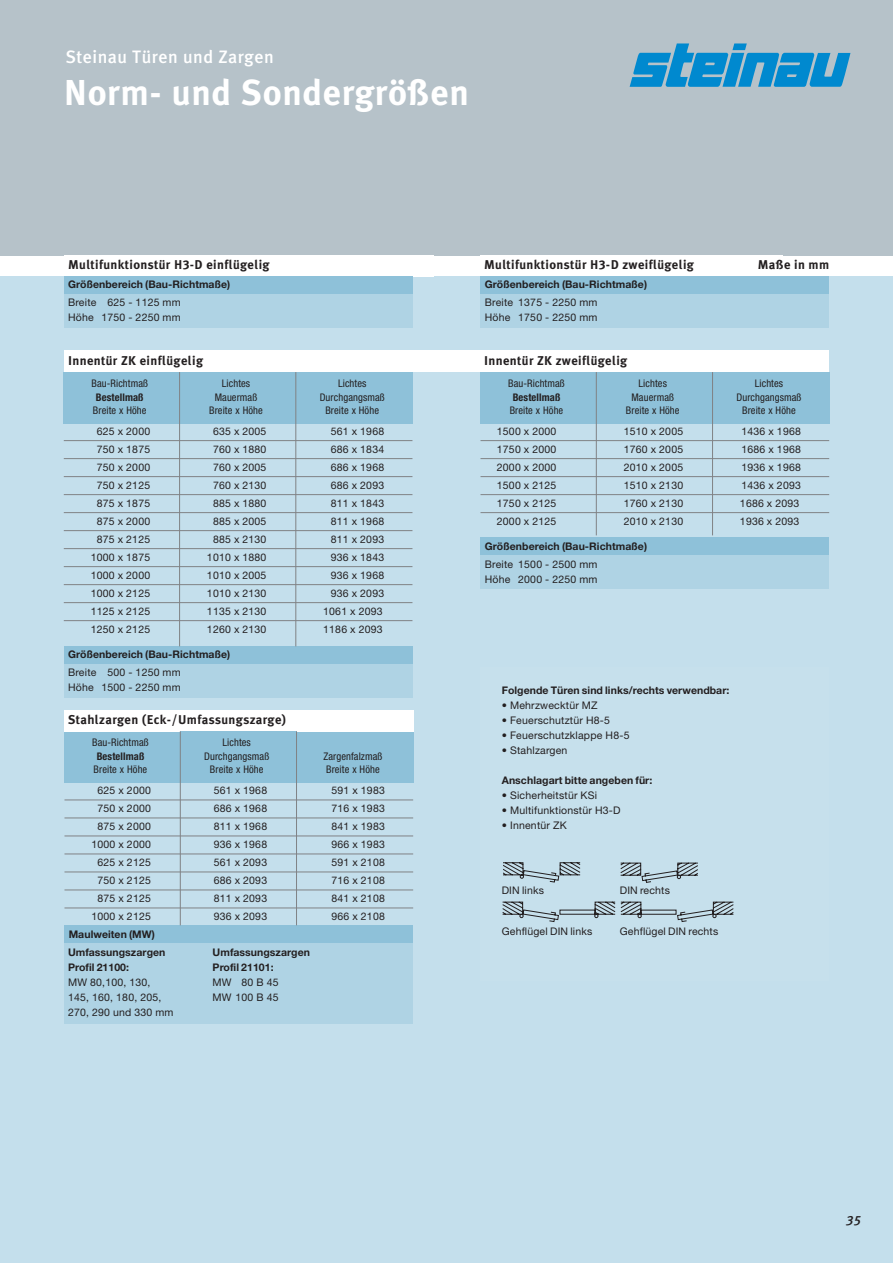
<style>
.page{position:relative;width:893px;height:1263px;background:#fff}
.page>*{position:absolute;margin:0;border:0;box-sizing:border-box;transform-origin:0 0}
.t1{font:700 36px "Meta Plus";letter-spacing:.015em;color:#fff}
.t2{font:500 18px "Meta Plus";letter-spacing:.025em;color:#fff}
.t3{font:italic 13.5px "Meta Plus Medium Caps";color:#231f20}
.t4{font:700 12.75px "Meta Plus";letter-spacing:.03em;color:#231f20}
.t5{font:10.5px/18px "Hoermann Helvetica Neue Rm";letter-spacing:.02em;color:#231f20}
.t6{font:700 10.5px/15px "Hoermann Helvetica Neue";letter-spacing:.005em;color:#231f20}
.t7{font:condensed 10.5px/13.5px "Hoermann Helvetica Neue";letter-spacing:.01em;color:#231f20;text-align:center}
.t8{font:700 condensed 10.5px "Hoermann Helvetica Neue";letter-spacing:.01em;color:#231f20}
.s1{font-family:"Meta Plus Bold Caps";font-weight:400}
</style>
<div class="page">
<div style="left:0;top:276px;width:893px;height:987px;background:#c4dfec"></div>
<div style="left:0;top:0;width:893px;height:255px;background:#b6c2c9"></div>
<svg style="left:630px;top:43px;width:220px;height:44px"></svg>
<svg style="left:502px;top:901px;width:113px;height:21px"></svg>
<svg style="left:621px;top:901px;width:113px;height:21px"></svg>
<svg style="left:503px;top:862px;width:77px;height:21px"></svg>
<svg style="left:620px;top:862px;width:77px;height:21px"></svg>
<div style="left:64px;top:293px;width:348px;height:34px;background:#afd3e4"></div>
<div style="left:64px;top:276px;width:348px;height:17px;background:#8ec1d9"></div>
<div style="left:480px;top:293px;width:349px;height:34px;background:#afd3e4"></div>
<div style="left:480px;top:276px;width:349px;height:17px;background:#8ec1d9"></div>
<hr style="left:64px;top:440px;width:348px;height:1px;background:#808285">
<hr style="left:64px;top:458px;width:348px;height:1px;background:#808285">
<hr style="left:64px;top:476px;width:348px;height:1px;background:#808285">
<hr style="left:64px;top:494px;width:348px;height:1px;background:#808285">
<hr style="left:64px;top:512px;width:348px;height:1px;background:#808285">
<hr style="left:64px;top:530px;width:348px;height:1px;background:#808285">
<hr style="left:64px;top:548px;width:348px;height:1px;background:#808285">
<hr style="left:64px;top:566px;width:348px;height:1px;background:#808285">
<hr style="left:64px;top:584px;width:348px;height:1px;background:#808285">
<hr style="left:64px;top:602px;width:348px;height:1px;background:#808285">
<hr style="left:64px;top:620px;width:348px;height:1px;background:#808285">
<div style="left:296px;top:372px;width:116px;height:51px;background:#8ec1d9"></div>
<div style="left:64px;top:663px;width:348px;height:34px;background:#afd3e4"></div>
<div style="left:64px;top:372px;width:116px;height:51px;background:#8ec1d9"></div>
<div style="left:64px;top:351px;width:416px;height:21px;background:#fff"></div>
<div style="left:180px;top:372px;width:116px;height:51px;background:#8ec1d9"></div>
<div style="left:64px;top:646px;width:348px;height:17px;background:#8ec1d9"></div>
<hr style="left:179px;top:372px;width:1px;height:274px;background:#808285">
<hr style="left:295px;top:372px;width:1px;height:274px;background:#808285">
<hr style="left:480px;top:440px;width:349px;height:1px;background:#808285">
<hr style="left:480px;top:458px;width:349px;height:1px;background:#808285">
<hr style="left:480px;top:476px;width:349px;height:1px;background:#808285">
<hr style="left:480px;top:494px;width:349px;height:1px;background:#808285">
<hr style="left:480px;top:512px;width:349px;height:1px;background:#808285">
<div style="left:713px;top:372px;width:116px;height:51px;background:#8ec1d9"></div>
<div style="left:480px;top:555px;width:349px;height:34px;background:#afd3e4"></div>
<div style="left:480px;top:372px;width:117px;height:51px;background:#8ec1d9"></div>
<div style="left:480px;top:351px;width:348px;height:21px;background:#fff"></div>
<div style="left:597px;top:372px;width:116px;height:51px;background:#8ec1d9"></div>
<div style="left:480px;top:538px;width:349px;height:17px;background:#8ec1d9"></div>
<hr style="left:596px;top:372px;width:1px;height:163px;background:#808285">
<hr style="left:712px;top:372px;width:1px;height:163px;background:#808285">
<hr style="left:64px;top:799px;width:349px;height:1px;background:#808285">
<hr style="left:64px;top:817px;width:349px;height:1px;background:#808285">
<hr style="left:64px;top:835px;width:349px;height:1px;background:#808285">
<hr style="left:64px;top:853px;width:349px;height:1px;background:#808285">
<hr style="left:64px;top:871px;width:349px;height:1px;background:#808285">
<hr style="left:64px;top:889px;width:349px;height:1px;background:#808285">
<hr style="left:64px;top:907px;width:349px;height:1px;background:#808285">
<div style="left:297px;top:731px;width:116px;height:51px;background:#8ec1d9"></div>
<div style="left:64px;top:943px;width:349px;height:81px;background:#afd3e4"></div>
<div style="left:64px;top:731px;width:117px;height:51px;background:#8ec1d9"></div>
<div style="left:64px;top:710px;width:349px;height:21px;background:#fff"></div>
<div style="left:181px;top:731px;width:116px;height:51px;background:#8ec1d9"></div>
<div style="left:64px;top:926px;width:349px;height:17px;background:#8ec1d9"></div>
<hr style="left:180px;top:731px;width:1px;height:194px;background:#808285">
<hr style="left:296px;top:731px;width:1px;height:194px;background:#808285">
<h2 class="t2" style="left:66px;top:46px;width:209px">Steinau Türen und Zargen</h2>
<h1 class="t1" style="left:64px;top:72px;width:407px">Norm- und Sondergrößen</h1>
<p class="t4" style="left:68px;top:257px;width:203px">Multifunktionstür H<span class="s1">3</span>-D einflügelig</p>
<p class="t6" style="left:68px;top:276px;width:164px">Größenbereich (Bau-Richtmaße)</p>
<p class="t5" style="left:68px;top:294px;width:114px;line-height:15px">Breite 625 - 1125 mm<br>Höhe 1750 - 2250 mm</p>
<p class="t4" style="left:68px;top:353px;width:136px">Innentür ZK einflügelig</p>
<p class="t7" style="left:91px;top:376px;width:58px">Bau-Richtmaß</p>
<p class="t8" style="left:96px;top:390px;width:49px">Bestellmaß</p>
<p class="t7" style="left:93px;top:403px;width:55px">Breite x Höhe</p>
<p class="t7" style="left:209px;top:376px;width:55px">Lichtes<br>Mauermaß<br>Breite x Höhe</p>
<p class="t5" style="left:207px;top:421px;width:61px;text-align:center">635 x 2005<br>760 x 1880<br>760 x 2005<br>760 x 2130<br>885 x 1880<br>885 x 2005<br>885 x 2130<br>1010 x 1880<br>1010 x 2005<br>1010 x 2130<br>1135 x 2130<br>1260 x 2130</p>
<p class="t6" style="left:68px;top:646px;width:164px">Größenbereich (Bau-Richtmaße)</p>
<p class="t5" style="left:91px;top:421px;width:61px;text-align:center">625 x 2000<br>750 x 1875<br>750 x 2000<br>750 x 2125<br>875 x 1875<br>875 x 2000<br>875 x 2125<br>1000 x 1875<br>1000 x 2000<br>1000 x 2125<br>1125 x 2125<br>1250 x 2125</p>
<p class="t5" style="left:68px;top:664px;width:114px;line-height:15px">Breite 500 - 1250 mm<br>Höhe 1500 - 2250 mm</p>
<p class="t4" style="left:68px;top:712px;width:220px">Stahlzargen (Eck-/Umfassungszarge)</p>
<p class="t7" style="left:92px;top:735px;width:58px">Bau-Richtmaß</p>
<p class="t8" style="left:97px;top:749px;width:49px">Bestellmaß</p>
<p class="t7" style="left:94px;top:762px;width:55px">Breite x Höhe</p>
<p class="t5" style="left:91px;top:781px;width:61px;text-align:center">625 x 2000<br>750 x 2000<br>875 x 2000<br>1000 x 2000<br>625 x 2125<br>750 x 2125<br>875 x 2125<br>1000 x 2125</p>
<p class="t6" style="left:69px;top:926px;width:88px">Maulweiten (MW)</p>
<p class="t6" style="left:68px;top:944px;width:99px">Umfassungszargen<br>Profil 21100:</p>
<p class="t5" style="left:68px;top:974px;width:107px;line-height:15px">MW 80,100, 130,<br>145, 160, 180, 205,<br>270, 290 und 330 mm</p>
<p class="t7" style="left:204px;top:735px;width:67px">Lichtes<br>Durchgangsmaß<br>Breite x Höhe</p>
<p class="t5" style="left:214px;top:781px;width:55px;text-align:justify">561 x 1968<br>686 x 1968<br>811 x 1968<br>936 x 1968<br>561 x 2093<br>686 x 2093<br>811 x 2093<br>936 x 2093</p>
<p class="t6" style="left:213px;top:944px;width:99px">Umfassungszargen<br>Profil 21101:</p>
<p class="t5" style="left:213px;top:974px;width:67px;line-height:15px">MW 80 B 45<br>MW 100 B 45</p>
<p class="t7" style="left:320px;top:376px;width:67px">Lichtes<br>Durchgangsmaß<br>Breite x Höhe</p>
<p class="t5" style="left:323px;top:421px;width:62px;text-align:right">561 x 1968<br>686 x 1834<br>686 x 1968<br>686 x 2093<br>811 x 1843<br>811 x 1968<br>811 x 2093<br>936 x 1843<br>936 x 1968<br>936 x 2093<br>1061 x 2093<br>1186 x 2093</p>
<p class="t7" style="left:323px;top:749px;width:60px;text-align:left">Zargenfalzmaß<br>Breite x Höhe</p>
<p class="t5" style="left:331px;top:781px;width:55px;text-align:justify">591 x 1983<br>716 x 1983<br>841 x 1983<br>966 x 1983<br>591 x 2108<br>716 x 2108<br>841 x 2108<br>966 x 2108</p>
<p class="t4" style="left:484px;top:257px;width:211px">Multifunktionstür H<span class="s1">3</span>-D zweiflügelig</p>
<p class="t6" style="left:485px;top:276px;width:164px">Größenbereich (Bau-Richtmaße)</p>
<p class="t5" style="left:485px;top:294px;width:114px;line-height:15px">Breite 1375 - 2250 mm<br>Höhe 1750 - 2250 mm</p>
<p class="t4" style="left:484px;top:353px;width:145px">Innentür ZK zweiflügelig</p>
<p class="t7" style="left:508px;top:376px;width:58px">Bau-Richtmaß</p>
<p class="t8" style="left:513px;top:390px;width:49px">Bestellmaß</p>
<p class="t7" style="left:510px;top:403px;width:55px">Breite x Höhe</p>
<p class="t7" style="left:626px;top:376px;width:55px">Lichtes<br>Mauermaß<br>Breite x Höhe</p>
<p class="t5" style="left:624px;top:421px;width:61px;text-align:justify">1510 x 2005<br>1760 x 2005<br>2010 x 2005<br>1510 x 2130<br>1760 x 2130<br>2010 x 2130</p>
<p class="t6" style="left:485px;top:538px;width:164px">Größenbereich (Bau-Richtmaße)</p>
<p class="t5" style="left:497px;top:421px;width:61px;text-align:justify">1500 x 2000<br>1750 x 2000<br>2000 x 2000<br>1500 x 2125<br>1750 x 2125<br>2000 x 2125</p>
<p class="t5" style="left:485px;top:556px;width:114px;line-height:15px">Breite 1500 - 2500 mm<br>Höhe 2000 - 2250 mm</p>
<p class="t4" style="left:758px;top:257px;width:73px">Maße in mm</p>
<p class="t7" style="left:736px;top:376px;width:67px">Lichtes<br>Durchgangsmaß<br>Breite x Höhe</p>
<p class="t5" style="left:740px;top:421px;width:62px">1436 x 1968<br>1686 x 1968<br>1936 x 1968<br>1436 x 2093<br>1686 x 2093<br>1936 x 2093</p>
<p class="t6" style="left:502px;top:682px;width:229px">Folgende Türen sind links/rechts verwendbar:</p>
<p class="t5" style="left:502px;top:695px;width:97px">• Mehrzwecktür MZ</p>
<p class="t5" style="left:502px;top:710px;width:110px">• Feuerschutztür H8-5</p>
<p class="t5" style="left:502px;top:725px;width:129px">• Feuerschutzklappe H8-5</p>
<p class="t5" style="left:502px;top:740px;width:67px">• Stahlzargen</p>
<p class="t6" style="left:502px;top:772px;width:152px">Anschlagart bitte angeben für:</p>
<p class="t5" style="left:502px;top:785px;width:97px">• Sicherheitstür KSi</p>
<p class="t5" style="left:502px;top:800px;width:120px">• Multifunktionstür H3-D</p>
<p class="t5" style="left:502px;top:815px;width:66px">• Innentür ZK</p>
<p class="t5" style="left:502px;top:880px;width:44px">DIN links</p>
<p class="t5" style="left:620px;top:880px;width:52px">DIN rechts</p>
<p class="t5" style="left:502px;top:921px;width:92px">Gehflügel DIN links</p>
<p class="t5" style="left:620px;top:921px;width:100px">Gehflügel DIN rechts</p>
<p class="t3" style="left:846px;top:1212px;width:16px">35</p>
</div>
